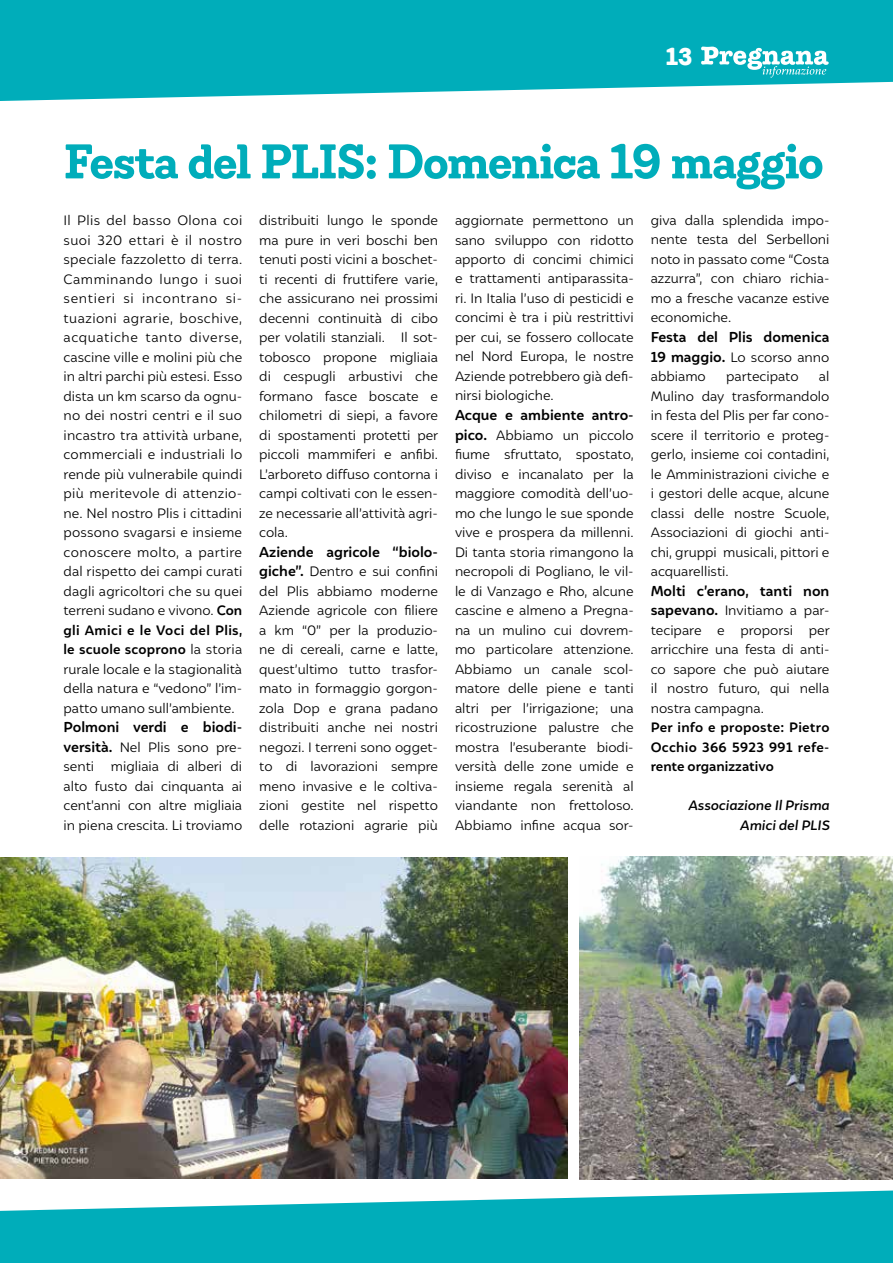
<style>
.page{position:relative;width:893px;height:1263px;background:#fff}
.page>*{position:absolute;margin:0;border:0;box-sizing:border-box;transform-origin:0 0}
.t1{font:700 54px "Emy Slab";letter-spacing:-.03em;color:#00adba}
.t2{font:900 27px "Emy Slab";color:#fff}
.t3{font:700 14.25px "Igna Sans";color:#000}
.t4{font:300 13.5px/19.5px "Igna Sans";color:#000;text-align:justify}
.t5{font:700 13.5px/19.5px "Igna Sans";letter-spacing:.015em;color:#000;text-align:justify}
.t6{font:italic 700 13.5px/19.5px "Igna Sans";color:#000;text-align:right}
.s1{font-weight:700}
.s2{font-weight:700;font-size:14.25px}
</style>
<div class="page">
<svg style="left:1px;top:0;width:892px;height:101px;background:#19b5c0"></svg>
<svg style="left:0;top:0;width:1px;height:101px"></svg>
<svg style="left:0;top:1190px;width:893px;height:73px;background:#25b9c4"></svg>
<svg style="left:701px;top:47px;width:128px;height:31px"></svg>
<svg style="left:0;top:1211px;width:1px;height:52px"></svg>
<img style="left:0;top:857px;width:567px;height:322px">
<img style="left:579px;top:857px;width:314px;height:322px">
<h2 class="t2" style="left:666px;top:40px;width:28px">13</h2>
<h1 class="t1" style="left:64px;top:130px;width:762px">Festa del PLIS: Domenica 19 maggio</h1>
<p class="t4" style="left:64px;top:210px;width:180px">Il Plis del basso Olona coi suoi 320 ettari è il nostro speciale fazzoletto di terra.<br>Camminando lungo i suoi sentieri si incontrano si&shy;tuazioni agrarie, boschive, acquatiche tanto diverse, cascine ville e molini più che in altri parchi più estesi. Esso dista un km scarso da ognu&shy;no dei nostri centri e il suo incastro tra attività urbane, commerciali e industriali lo rende più vulnerabile quindi più meritevole di attenzio&shy;ne. Nel nostro Plis i cittadini possono svagarsi e insieme conoscere molto, a partire dal rispetto dei campi curati dagli agricoltori che su quei terreni sudano e vivono. <span class="s1">Con gli Amici e le Voci del Plis, le scuole scoprono</span> la storia rurale locale e la stagionalità della natura e “vedono” l’im&shy;patto umano sull’ambiente.</p>
<p class="t3" style="left:64px;top:718px;width:180px">Polmoni verdi e biodi-</p>
<p class="t4" style="left:64px;top:737px;width:180px"><span class="s2">versità.</span> Nel Plis sono pre&shy;senti migliaia di alberi di alto fusto dai cinquanta ai cent’anni con altre migliaia in piena crescita. Li troviamo</p>
<p class="t4" style="left:651px;top:210px;width:180px">giva dalla splendida impo&shy;nente testa del Serbelloni noto in passato come “Costa azzurra”, con chiaro richia&shy;mo a fresche vacanze estive economiche.</p>
<p class="t3" style="left:651px;top:328px;width:180px">Festa del Plis domenica</p>
<p class="t4" style="left:651px;top:347px;width:180px"><span class="s2">19 maggio.</span> Lo scorso anno abbiamo</p>
<p class="t4" style="left:259px;top:210px;width:181px">distribuiti lungo le sponde ma pure in veri boschi ben tenuti posti vicini a boschet&shy;ti recenti di fruttifere varie, che assicurano nei prossimi decenni continuità di cibo per volatili stanziali. Il sot&shy;tobosco propone migliaia di cespugli arbustivi che formano fasce boscate e chilometri di siepi, a favore di spostamenti protetti per piccoli mammiferi e anfibi.<br>L’arboreto diffuso contorna i campi coltivati con le essen&shy;ze necessarie all’attività agri&shy;cola.</p>
<p class="t3" style="left:259px;top:542px;width:180px">Aziende agricole “biolo-</p>
<p class="t4" style="left:259px;top:561px;width:180px"><span class="s2">giche”.</span> Dentro e sui confini del Plis abbiamo moderne Aziende agricole con filiere a km “0” per la produzio&shy;ne di cereali, carne e latte, quest’ultimo tutto trasfor&shy;mato in formaggio gorgon&shy;zola Dop e grana padano distribuiti anche nei nostri negozi. I terreni sono ogget&shy;to di lavorazioni sempre meno invasive e le coltiva&shy;zioni gestite nel rispetto delle rotazioni agrarie più</p>
<p class="t4" style="left:455px;top:210px;width:180px">aggiornate permettono un sano sviluppo con ridotto apporto di concimi chimici e trattamenti antiparassita&shy;ri. In Italia l’uso di pesticidi e concimi è tra i più restrittivi per cui, se fossero collocate nel Nord Europa, le nostre Aziende potrebbero già defi&shy;nirsi biologiche.</p>
<p class="t3" style="left:455px;top:406px;width:180px">Acque e ambiente antro-</p>
<p class="t4" style="left:455px;top:425px;width:180px"><span class="s2">pico.</span> Abbiamo un piccolo fiume sfruttato, spostato, diviso e incanalato per la maggiore comodità dell’uo&shy;mo che lungo le sue sponde vive e prospera da millenni.<br>Di tanta storia rimangono la necropoli di Pogliano, le vil&shy;le di Vanzago e Rho, alcune cascine e almeno a Pregna&shy;na un mulino cui dovrem&shy;mo particolare attenzione.<br>Abbiamo un canale scol&shy;matore delle piene e tanti altri per l’irrigazione; una ricostruzione palustre che mostra l’esuberante biodi&shy;versità delle zone umide e insieme regala serenità al viandante non frettoloso.<br>Abbiamo infine acqua sor-</p>
<p class="t4" style="left:651px;top:366px;width:180px;text-indent:168px">al Mulino day trasformandolo in festa del Plis per far cono&shy;scere il territorio e proteg&shy;gerlo, insieme coi contadini, le Amministrazioni civiche e i gestori delle acque, alcune classi delle nostre Scuole, Associazioni di giochi anti&shy;chi, gruppi musicali, pittori e acquarellisti.</p>
<p class="t3" style="left:651px;top:581px;width:180px">Molti c’erano, tanti non</p>
<p class="t4" style="left:651px;top:600px;width:181px"><span class="s2">sapevano.</span> Invitiamo a par&shy;tecipare e proporsi per arricchire una festa di anti&shy;co sapore che può aiutare il nostro futuro, qui nella nostra campagna.</p>
<p class="t5" style="left:651px;top:717px;width:180px">Per info e proposte: Pietro Occhio 366 5923 991 refe&shy;rente organizzativo</p>
<p class="t6" style="left:688px;top:795px;width:143px">Associazione Il Prisma<br>Amici del PLIS</p>
<p class="t4" style="left:726px;top:366px;width:74px">partecipato</p>
</div>
